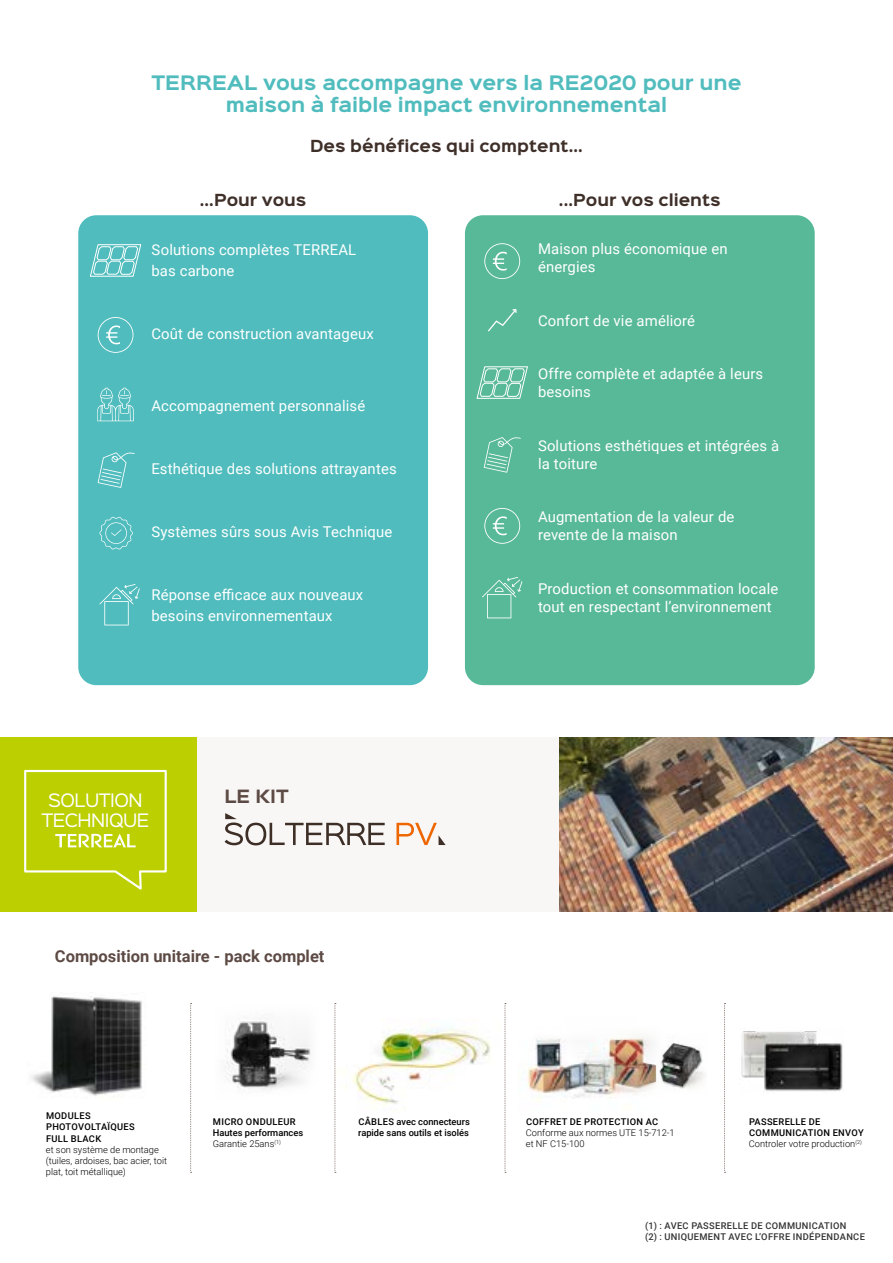
<style>
.page{position:relative;width:893px;height:1263px;background:#fff}
.page>*{position:absolute;margin:0;border:0;box-sizing:border-box;transform-origin:0 0}
.t1{font:700 18px/21.6px "Sinkin Sans 700";color:#50bcbd;text-align:center}
.t2{font:16.65px/20.1px "Sinkin Sans 400";letter-spacing:-.03em;color:#fff;text-align:center}
.t3{font:700 16.5px "Roboto";color:#5d4a44}
.t4{font:700 16.5px "Sinkin Sans 700";color:#5d4a44}
.t5{font:700 15px "Sinkin Sans 700";color:#3f2f29}
.t6{font:14.85px/17.9px "Roboto";letter-spacing:.01em;color:#fff}
.t7{font:500 9.3px/11.1px "Roboto";letter-spacing:.035em;color:#000}
.t8{font:300 9.3px/11.1px "Roboto";color:#000}
.t9{font:500 9.3px/11.1px "Roboto";color:#000}
.s1{font-weight:300}
</style>
<div class="page">
<img style="left:225px;top:1021px;width:17px;height:67px">
<img style="left:741px;top:1031px;width:102px;height:61px">
<img style="left:527px;top:1036px;width:130px;height:65px">
<img style="left:592px;top:1039px;width:64px;height:53px">
<img style="left:659px;top:1054px;width:45px;height:35px">
<img style="left:660px;top:1043px;width:41px;height:44px">
<img style="left:31px;top:992px;width:111px;height:104px">
<svg style="left:190px;top:1003px;width:2px;height:170px"></svg>
<svg style="left:505px;top:1003px;width:1px;height:170px"></svg>
<svg style="left:724px;top:1003px;width:2px;height:170px"></svg>
<img style="left:354px;top:1025px;width:137px;height:81px">
<div style="left:197px;top:738px;width:381px;height:174px;background:#f8f7f6"></div>
<img style="left:560px;top:738px;width:333px;height:174px">
<div style="left:0;top:738px;width:197px;height:174px;background:#bccf00"></div>
<svg style="left:24px;top:769px;width:143px;height:121px"></svg>
<svg style="left:396px;top:823px;width:50px;height:22px"></svg>
<svg style="left:225px;top:813px;width:160px;height:32px"></svg>
<div style="left:465px;top:215px;width:350px;height:470px;background:#58b998;border-radius:18px"></div>
<svg style="left:488px;top:309px;width:29px;height:22px"></svg>
<svg style="left:484px;top:243px;width:36px;height:36px"></svg>
<svg style="left:484px;top:508px;width:36px;height:36px"></svg>
<svg style="left:484px;top:437px;width:37px;height:36px"></svg>
<svg style="left:482px;top:577px;width:40px;height:41px"></svg>
<svg style="left:476px;top:366px;width:52px;height:33px"></svg>
<div style="left:78px;top:215px;width:350px;height:470px;background:#50bcbd;border-radius:18px"></div>
<svg style="left:98px;top:317px;width:35px;height:36px"></svg>
<svg style="left:98px;top:452px;width:37px;height:36px"></svg>
<svg style="left:99px;top:517px;width:34px;height:32px"></svg>
<svg style="left:97px;top:388px;width:37px;height:33px"></svg>
<svg style="left:99px;top:584px;width:41px;height:41px"></svg>
<svg style="left:90px;top:244px;width:52px;height:33px"></svg>
<svg style="left:242px;top:1003px;width:112px;height:170px"></svg>
<p class="t1" style="left:151px;top:73px;width:592px">TERREAL vous accompagne vers la RE2020 pour une maison à faible impact environnemental</p>
<p class="t5" style="left:310px;top:138px;width:274px">Des bénéfices qui comptent...</p>
<p class="t5" style="left:200px;top:192px;width:108px">...Pour vous</p>
<p class="t5" style="left:559px;top:192px;width:163px">...Pour vos clients</p>
<p class="t6" style="left:151px;top:239px;width:206px;line-height:21px">Solutions complètes TERREAL bas carbone</p>
<p class="t6" style="left:151px;top:325px;width:224px">Coût de construction avantageux</p>
<p class="t6" style="left:151px;top:396px;width:215px">Accompagnement personnalisé</p>
<p class="t6" style="left:151px;top:459px;width:247px">Esthétique des solutions attrayantes</p>
<p class="t6" style="left:151px;top:522px;width:242px">Systèmes sûrs sous Avis Technique</p>
<p class="t6" style="left:151px;top:584px;width:213px;line-height:21px">Réponse efficace aux nouveaux besoins environnementaux</p>
<p class="t2" style="left:41px;top:789px;width:110px">SOLUTION<br>TECHNIQUE</p>
<p class="t4" style="left:225px;top:788px;width:66px">LE KIT</p>
<p class="t3" style="left:55px;top:945px;width:271px">Composition unitaire - pack complet</p>
<p class="t6" style="left:538px;top:240px;width:191px">Maison plus économique en énergies</p>
<p class="t6" style="left:538px;top:311px;width:159px">Confort de vie amélioré</p>
<p class="t6" style="left:538px;top:365px;width:227px">Offre complète et adaptée à leurs besoins</p>
<p class="t6" style="left:538px;top:436px;width:243px">Solutions esthétiques et intégrées à la toiture</p>
<p class="t6" style="left:538px;top:507px;width:198px">Augmentation de la valeur de revente de la maison</p>
<p class="t6" style="left:538px;top:579px;width:242px">Production et consommation locale tout en respectant l’environnement</p>
<p class="t7" style="left:46px;top:1110px;width:90px">MODULES<br>PHOTOVOLTAÏQUES<br>FULL BLACK</p>
<p class="t8" style="left:46px;top:1143px;width:123px">et son système de montage (tuiles, ardoises, bac acier, toit plat, toit métallique)</p>
<p class="t9" style="left:213px;top:1116px;width:92px">MICRO ONDULEUR<br>Hautes performances<br><span class="s1">Garantie 25ans</span><sup>(1)</sup></p>
<p class="t9" style="left:358px;top:1116px;width:113px">CÂBLES avec connecteurs rapide sans outils et isolés</p>
<p class="t7" style="left:749px;top:1116px;width:116px">PASSERELLE DE<br>COMMUNICATION ENVOY<br><span class="s1">Controler votre production</span><sup>(2)</sup></p>
<p class="t7" style="left:526px;top:1116px;width:134px">COFFRET DE PROTECTION AC</p>
<p class="t8" style="left:526px;top:1127px;width:150px">Conforme aux normes UTE 15-712-1 et NF C15-100</p>
<p class="t7" style="left:645px;top:1219px;width:221px">(1) : AVEC PASSERELLE DE COMMUNICATION<br>(2) : UNIQUEMENT AVEC L’OFFRE INDÉPENDANCE</p>
</div>
